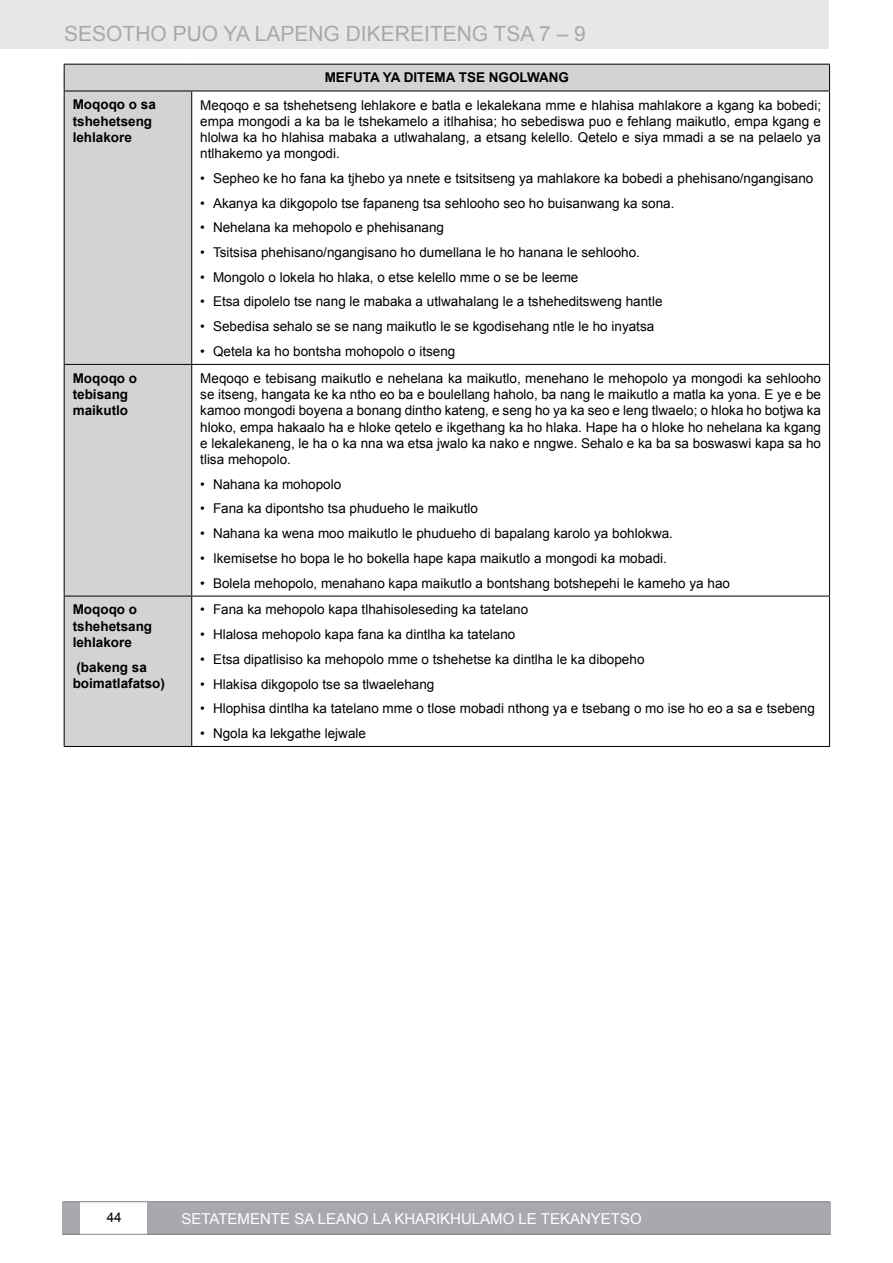
<style>
.page{position:relative;width:893px;height:1263px;background:#fff}
.page>*{position:absolute;margin:0;border:0;box-sizing:border-box;transform-origin:0 0}
.t1{font:21px "Arial";color:#a7a9ac}
.t2{font:15px "Arial";color:#fff}
.t3{font:13.5px/16.2px "Arial";color:#000;text-align:justify}
.t4{font:700 13.5px/16.2px "Arial";color:#000}
</style>
<div class="page">
<div style="left:0;top:0;width:829px;height:49px;background:#e6e7e8"></div>
<div style="left:63px;top:1202px;width:17px;height:32px;background:#a7a9ac"></div>
<div style="left:147px;top:1202px;width:683px;height:32px;background:#a7a9ac"></div>
<hr style="left:63px;top:1234px;width:767px;height:1px;background:#808285">
<hr style="left:63px;top:1201px;width:767px;height:1px;background:#808285">
<svg style="left:65px;top:65px;width:764px;height:681px"></svg>
<hr style="left:64px;top:91px;width:128px;height:1px;background:#000">
<hr style="left:192px;top:91px;width:638px;height:1px;background:#000">
<hr style="left:64px;top:91px;width:1px;height:273px;background:#000">
<hr style="left:191px;top:91px;width:1px;height:273px;background:#000">
<hr style="left:829px;top:91px;width:1px;height:273px;background:#000">
<hr style="left:64px;top:364px;width:128px;height:1px;background:#000">
<hr style="left:64px;top:365px;width:1px;height:231px;background:#000">
<hr style="left:192px;top:364px;width:638px;height:1px;background:#000">
<hr style="left:191px;top:365px;width:1px;height:231px;background:#000">
<hr style="left:829px;top:365px;width:1px;height:231px;background:#000">
<hr style="left:64px;top:596px;width:128px;height:1px;background:#000">
<hr style="left:64px;top:596px;width:1px;height:150px;background:#000">
<hr style="left:192px;top:596px;width:638px;height:1px;background:#000">
<hr style="left:191px;top:596px;width:1px;height:150px;background:#000">
<hr style="left:829px;top:596px;width:1px;height:150px;background:#000">
<hr style="left:64px;top:746px;width:128px;height:1px;background:#000">
<hr style="left:192px;top:746px;width:638px;height:1px;background:#000">
<hr style="left:64px;top:64px;width:128px;height:1px;background:#000">
<svg style="left:64px;top:65px;width:1px;height:26px"></svg>
<hr style="left:192px;top:64px;width:638px;height:1px;background:#000">
<svg style="left:829px;top:65px;width:1px;height:26px"></svg>
<h1 class="t1" style="left:64px;top:20px;width:523px">SESOTHO PUO YA LAPENG DIKEREITENG TSA 7 – 9</h1>
<p class="t4" style="left:325px;top:70px;width:21px">Mefuta</p>
<p class="t4" style="left:383px;top:70px;width:31px">ya ditema</p>
<p class="t4" style="left:459px;top:70px;width:10px">tse</p>
<p class="t4" style="left:489px;top:70px;width:11px">ngol</p>
<p class="t4" style="left:527px;top:70px;width:23px">wang</p>
<p class="t4" style="left:73px;top:97px;width:85px">Moqoqo o sa tshehetseng lehlakore</p>
<p class="t3" style="left:200px;top:97px;width:622px">Meqoqo e sa tshehetseng lehlakore e batla e lekalekana mme e hlahisa mahlakore a kgang ka bobedi; empa mongodi a ka ba le tshekamelo a itlhahisa; ho sebediswa puo e fehlang maikutlo, empa kgang e hlolwa ka ho hlahisa mabaka a utlwahalang, a etsang kelello. Qetelo e siya mmadi a se na pelaelo ya ntlhakemo ya mongodi.</p>
<p class="t3" style="left:200px;top:170px;width:615px">• Sepheo ke ho fana ka tjhebo ya nnete e tsitsitseng ya mahlakore ka bobedi a phehisano/ngangisano</p>
<p class="t3" style="left:200px;top:195px;width:476px">• Akanya ka dikgopolo tse fapaneng tsa sehlooho seo ho buisanwang ka sona.</p>
<p class="t3" style="left:200px;top:220px;width:245px">• Nehelana ka mehopolo e phehisanang</p>
<p class="t3" style="left:200px;top:244px;width:441px">• Tsitsisa phehisano/ngangisano ho dumellana le ho hanana le sehlooho.</p>
<p class="t3" style="left:200px;top:269px;width:380px">• Mongolo o lokela ho hlaka, o etse kelello mme o se be leeme</p>
<p class="t3" style="left:200px;top:294px;width:464px">• Etsa dipolelo tse nang le mabaka a utlwahalang le a tsheheditsweng hantle</p>
<p class="t3" style="left:200px;top:318px;width:455px">• Sebedisa sehalo se se nang maikutlo le se kgodisehang ntle le ho inyatsa</p>
<p class="t3" style="left:200px;top:343px;width:257px">• Qetela ka ho bontsha mohopolo o itseng</p>
<p class="t4" style="left:73px;top:370px;width:66px">Moqoqo o tebisang maikutlo</p>
<p class="t3" style="left:200px;top:370px;width:622px">Meqoqo e tebisang maikutlo e nehelana ka maikutlo, menehano le mehopolo ya mongodi ka sehlooho se itseng, hangata ke ka ntho eo ba e boulellang haholo, ba nang le maikutlo a matla ka yona. E ye e be kamoo mongodi boyena a bonang dintho kateng, e seng ho ya ka seo e leng tlwaelo; o hloka ho botjwa ka hloko, empa hakaalo ha e hloke qetelo e ikgethang ka ho hlaka. Hape ha o hloke ho nehelana ka kgang e lekalekaneng, le ha o ka nna wa etsa jwalo ka nako e nngwe. Sehalo e ka ba sa boswaswi kapa sa ho tlisa mehopolo.</p>
<p class="t3" style="left:200px;top:476px;width:143px">• Nahana ka mohopolo</p>
<p class="t3" style="left:200px;top:501px;width:279px">• Fana ka dipontsho tsa phudueho le maikutlo</p>
<p class="t3" style="left:200px;top:525px;width:474px">• Nahana ka wena moo maikutlo le phudueho di bapalang karolo ya bohlokwa.</p>
<p class="t3" style="left:200px;top:550px;width:468px">• Ikemisetse ho bopa le ho bokella hape kapa maikutlo a mongodi ka mobadi.</p>
<p class="t3" style="left:200px;top:575px;width:531px">• Bolela mehopolo, menahano kapa maikutlo a bontshang botshepehi le kameho ya hao</p>
<p class="t4" style="left:73px;top:602px;width:81px">Moqoqo o tshehetsang lehlakore</p>
<p class="t4" style="left:73px;top:659px;width:94px">(bakeng sa boimatlafatso)</p>
<p class="t3" style="left:200px;top:602px;width:329px">• Fana ka mehopolo kapa tlhahisoleseding ka tatelano</p>
<p class="t3" style="left:200px;top:626px;width:317px">• Hlalosa mehopolo kapa fana ka dintlha ka tatelano</p>
<p class="t3" style="left:200px;top:651px;width:446px">• Etsa dipatlisiso ka mehopolo mme o tshehetse ka dintlha le ka dibopeho</p>
<p class="t3" style="left:200px;top:676px;width:236px">• Hlakisa dikgopolo tse sa tlwaelehang</p>
<p class="t3" style="left:200px;top:700px;width:616px">• Hlophisa dintlha ka tatelano mme o tlose mobadi nthong ya e tsebang o mo ise ho eo a sa e tsebeng</p>
<p class="t3" style="left:200px;top:725px;width:167px">• Ngola ka lekgathe lejwale</p>
<p class="t3" style="left:107px;top:1209px;width:17px">44</p>
<p class="t2" style="left:182px;top:1209px;width:462px">SETATEMENTE SA LEANO LA KHARIKHULAMO LE TEKANYETSO</p>
</div>
